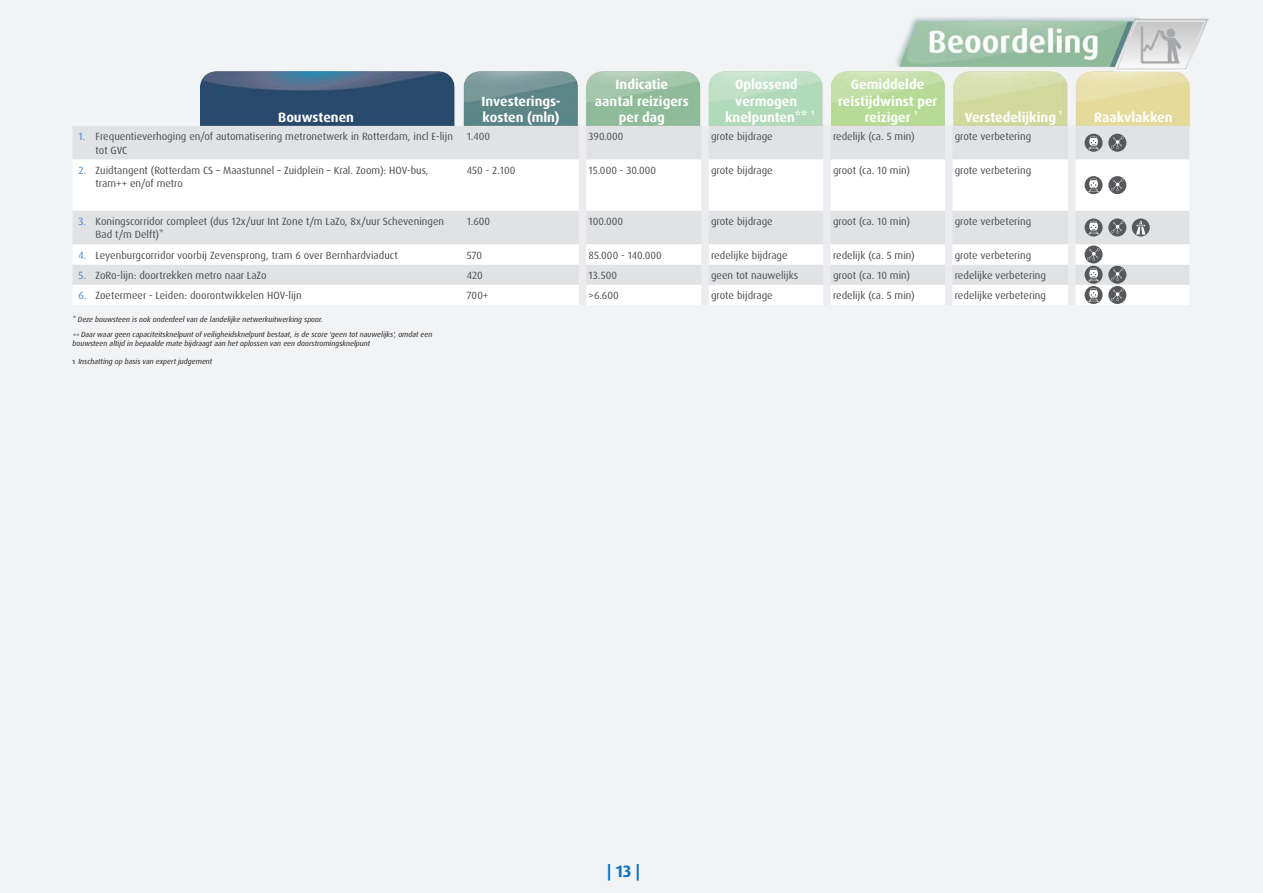
<style>
.page{position:relative;width:1263px;height:893px;background:#f2f3f4}
.page>*{position:absolute;margin:0;border:0;box-sizing:border-box;transform-origin:0 0}
.t1{font:700 16.5px "Dax OT";color:#1074bc}
.t2{font:700 13.5px/16.2px "Dax OT";color:#fff;text-align:center}
.Bouwstenen_tekst{font:10.5px/13.5px "Dax OT";color:#4b4c4d}
.Kop2{font:italic 7.5px/15px "Dax OT";color:#231f20}
.Bouwstenen_tekst-2{font:italic 7.5px "Dax OT";color:#231f20}
.Bouwstenen_tekst-3{font:700 6px "Dax OT";color:#fff}
.s1{color:#4a83c4}
.s2{font-weight:700;font-style:normal;font-size:6px;color:#4b4c4d}
</style>
<div class="page">
<img style="left:200px;top:72px;width:989px;height:54px">
<img style="left:843px;top:17px;width:366px;height:101px">
<div style="left:73px;top:126px;width:1116px;height:33px;background:#e1e2e4"></div>
<svg style="left:73px;top:160px;width:1116px;height:145px;fill:#fff"></svg>
<div style="left:579px;top:126px;width:7px;height:34px;background:#ececee"></div>
<div style="left:701px;top:126px;width:8px;height:34px;background:#ececee"></div>
<div style="left:823px;top:126px;width:8px;height:34px;background:#ececee"></div>
<div style="left:945px;top:126px;width:7px;height:34px;background:#ececee"></div>
<div style="left:579px;top:160px;width:7px;height:51px;background:#ececee"></div>
<div style="left:701px;top:160px;width:8px;height:51px;background:#ececee"></div>
<div style="left:823px;top:160px;width:8px;height:51px;background:#ececee"></div>
<div style="left:945px;top:160px;width:7px;height:51px;background:#ececee"></div>
<div style="left:579px;top:211px;width:7px;height:33px;background:#ececee"></div>
<div style="left:701px;top:211px;width:8px;height:33px;background:#ececee"></div>
<div style="left:823px;top:211px;width:8px;height:33px;background:#ececee"></div>
<div style="left:945px;top:211px;width:7px;height:33px;background:#ececee"></div>
<div style="left:579px;top:244px;width:7px;height:21px;background:#ececee"></div>
<div style="left:701px;top:244px;width:8px;height:21px;background:#ececee"></div>
<div style="left:823px;top:244px;width:8px;height:21px;background:#ececee"></div>
<div style="left:945px;top:244px;width:7px;height:21px;background:#ececee"></div>
<div style="left:579px;top:265px;width:7px;height:20px;background:#ececee"></div>
<div style="left:701px;top:265px;width:8px;height:20px;background:#ececee"></div>
<div style="left:823px;top:265px;width:8px;height:20px;background:#ececee"></div>
<div style="left:945px;top:265px;width:7px;height:20px;background:#ececee"></div>
<div style="left:579px;top:285px;width:7px;height:20px;background:#ececee"></div>
<div style="left:701px;top:285px;width:8px;height:20px;background:#ececee"></div>
<div style="left:823px;top:285px;width:8px;height:20px;background:#ececee"></div>
<div style="left:945px;top:285px;width:7px;height:20px;background:#ececee"></div>
<div style="left:1068px;top:126px;width:7px;height:34px;background:#ececee"></div>
<div style="left:1068px;top:160px;width:7px;height:51px;background:#ececee"></div>
<div style="left:1068px;top:211px;width:7px;height:33px;background:#ececee"></div>
<div style="left:1068px;top:244px;width:7px;height:21px;background:#ececee"></div>
<div style="left:1068px;top:265px;width:7px;height:20px;background:#ececee"></div>
<div style="left:1068px;top:285px;width:7px;height:20px;background:#ececee"></div>
<svg style="left:1084px;top:134px;width:18px;height:18px"></svg>
<svg style="left:1088px;top:136px;width:11px;height:13px"></svg>
<svg style="left:1108px;top:134px;width:18px;height:18px"></svg>
<svg style="left:1111px;top:136px;width:12px;height:13px"></svg>
<svg style="left:1084px;top:176px;width:18px;height:18px"></svg>
<svg style="left:1088px;top:178px;width:11px;height:14px"></svg>
<svg style="left:1108px;top:176px;width:18px;height:18px"></svg>
<svg style="left:1111px;top:179px;width:12px;height:12px"></svg>
<svg style="left:1084px;top:218px;width:18px;height:18px"></svg>
<svg style="left:1088px;top:221px;width:11px;height:13px"></svg>
<svg style="left:1108px;top:218px;width:18px;height:18px"></svg>
<svg style="left:1111px;top:221px;width:12px;height:13px"></svg>
<svg style="left:1084px;top:245px;width:18px;height:18px"></svg>
<svg style="left:1087px;top:248px;width:13px;height:13px"></svg>
<svg style="left:1084px;top:266px;width:18px;height:18px"></svg>
<svg style="left:1088px;top:268px;width:11px;height:13px"></svg>
<svg style="left:1108px;top:266px;width:18px;height:18px"></svg>
<svg style="left:1111px;top:268px;width:12px;height:13px"></svg>
<svg style="left:1084px;top:286px;width:18px;height:18px"></svg>
<svg style="left:1088px;top:288px;width:11px;height:14px"></svg>
<svg style="left:1108px;top:286px;width:18px;height:18px"></svg>
<svg style="left:1111px;top:288px;width:12px;height:13px"></svg>
<svg style="left:1132px;top:218px;width:18px;height:18px"></svg>
<svg style="left:1136px;top:220px;width:9px;height:14px"></svg>
<p class="t2" style="left:481px;top:93px;width:81px">Investerings-</p>
<p class="t2" style="left:278px;top:109px;width:77px">Bouwstenen</p>
<p class="t2" style="left:483px;top:109px;width:79px">kosten (mln)</p>
<p class="t2" style="left:595px;top:77px;width:95px">Indicatie aantal reizigers per dag</p>
<p class="t2" style="left:725px;top:77px;width:84px">Oplossend vermogen knelpunten**</p>
<p class="t2" style="left:838px;top:77px;width:101px">Gemiddelde reistijdwinst per reiziger</p>
<p class="Bouwstenen_tekst-3" style="left:811px;top:109px;width:4px">1</p>
<p class="Bouwstenen_tekst-3" style="left:915px;top:109px;width:4px">1</p>
<p class="Bouwstenen_tekst-3" style="left:1059px;top:109px;width:4px">1</p>
<p class="t2" style="left:965px;top:109px;width:93px">Verstedelijking</p>
<p class="Bouwstenen_tekst" style="left:96px;top:130px;width:359px;text-indent:-17px"><span class="s1">1.</span> Frequentieverhoging en/of automatisering metronetwerk in Rotterdam, incl E-lijn tot GVC</p>
<p class="Bouwstenen_tekst" style="left:467px;top:130px;width:25px">1.400</p>
<p class="Bouwstenen_tekst" style="left:589px;top:130px;width:37px">390.000</p>
<p class="Bouwstenen_tekst" style="left:711px;top:130px;width:63px">grote bijdrage</p>
<p class="Bouwstenen_tekst" style="left:833px;top:130px;width:83px">redelijk (ca. 5 min)</p>
<p class="Bouwstenen_tekst" style="left:955px;top:130px;width:78px">grote verbetering</p>
<p class="Bouwstenen_tekst" style="left:96px;top:164px;width:335px;text-indent:-17px"><span class="s1">2.</span> Zuidtangent (Rotterdam CS – Maastunnel – Zuidplein – Kral. Zoom): HOV-bus, tram++ en/of metro</p>
<p class="Bouwstenen_tekst" style="left:467px;top:164px;width:50px">450 - 2.100</p>
<p class="Bouwstenen_tekst" style="left:589px;top:164px;width:69px">15.000 - 30.000</p>
<p class="Bouwstenen_tekst" style="left:711px;top:164px;width:63px">grote bijdrage</p>
<p class="Bouwstenen_tekst" style="left:833px;top:164px;width:79px">groot (ca. 10 min)</p>
<p class="Bouwstenen_tekst" style="left:955px;top:164px;width:78px">grote verbetering</p>
<p class="Bouwstenen_tekst" style="left:96px;top:215px;width:350px;text-indent:-17px"><span class="s1">3.</span> Koningscorridor compleet (dus 12x/uur Int Zone t/m LaZo, 8x/uur Scheveningen<br>Bad t/m Delft)*</p>
<p class="Bouwstenen_tekst" style="left:467px;top:215px;width:25px">1.600</p>
<p class="Bouwstenen_tekst" style="left:589px;top:215px;width:36px">100.000</p>
<p class="Bouwstenen_tekst" style="left:711px;top:215px;width:63px">grote bijdrage</p>
<p class="Bouwstenen_tekst" style="left:833px;top:215px;width:79px">groot (ca. 10 min)</p>
<p class="Bouwstenen_tekst" style="left:955px;top:215px;width:78px">grote verbetering</p>
<p class="Bouwstenen_tekst" style="left:79px;top:248px;width:321px"><span class="s1">4.</span> Leyenburgcorridor voorbij Zevensprong, tram 6 over Bernhardviaduct</p>
<p class="Bouwstenen_tekst" style="left:467px;top:248px;width:17px">570</p>
<p class="Bouwstenen_tekst" style="left:589px;top:248px;width:75px">85.000 - 140.000</p>
<p class="Bouwstenen_tekst" style="left:711px;top:248px;width:78px">redelijke bijdrage</p>
<p class="Bouwstenen_tekst" style="left:833px;top:248px;width:83px">redelijk (ca. 5 min)</p>
<p class="Bouwstenen_tekst" style="left:955px;top:248px;width:78px">grote verbetering</p>
<p class="Bouwstenen_tekst" style="left:79px;top:269px;width:190px"><span class="s1">5.</span> ZoRo-lijn: doortrekken metro naar LaZo</p>
<p class="Bouwstenen_tekst" style="left:467px;top:269px;width:17px">420</p>
<p class="Bouwstenen_tekst" style="left:589px;top:269px;width:30px">13.500</p>
<p class="Bouwstenen_tekst" style="left:711px;top:269px;width:89px">geen tot nauwelijks</p>
<p class="Bouwstenen_tekst" style="left:833px;top:269px;width:79px">groot (ca. 10 min)</p>
<p class="Bouwstenen_tekst" style="left:955px;top:269px;width:93px">redelijke verbetering</p>
<p class="Bouwstenen_tekst" style="left:79px;top:289px;width:225px"><span class="s1">6.</span> Zoetermeer - Leiden: doorontwikkelen HOV-lijn</p>
<p class="Bouwstenen_tekst" style="left:467px;top:289px;width:23px">700+</p>
<p class="Bouwstenen_tekst" style="left:589px;top:289px;width:32px">&gt;6.600</p>
<p class="Bouwstenen_tekst" style="left:711px;top:289px;width:63px">grote bijdrage</p>
<p class="Bouwstenen_tekst" style="left:833px;top:289px;width:83px">redelijk (ca. 5 min)</p>
<p class="Bouwstenen_tekst" style="left:955px;top:289px;width:93px">redelijke verbetering</p>
<p class="Kop2" style="left:73px;top:312px;width:361px">* Deze bouwsteen is ook onderdeel van de landelijke netwerkuitwerking spoor.<br>** Daar waar geen capaciteitsknelpunt of veiligheidsknelpunt bestaat, is de score 'geen tot nauwelijks', omdat een</p>
<p class="Kop2" style="left:73px;top:336px;width:299px">bouwsteen altijd in bepaalde mate bijdraagt aan het oplossen van een doorstromingsknelpunt</p>
<p class="Bouwstenen_tekst-2" style="left:73px;top:357px;width:141px"><span class="s2">1</span> Inschatting op basis van expert judgement</p>
<p class="t2" style="left:1094px;top:109px;width:80px">Raakvlakken</p>
<h1 class="t1" style="left:607px;top:861px;width:34px">| 13 |</h1>
</div>
